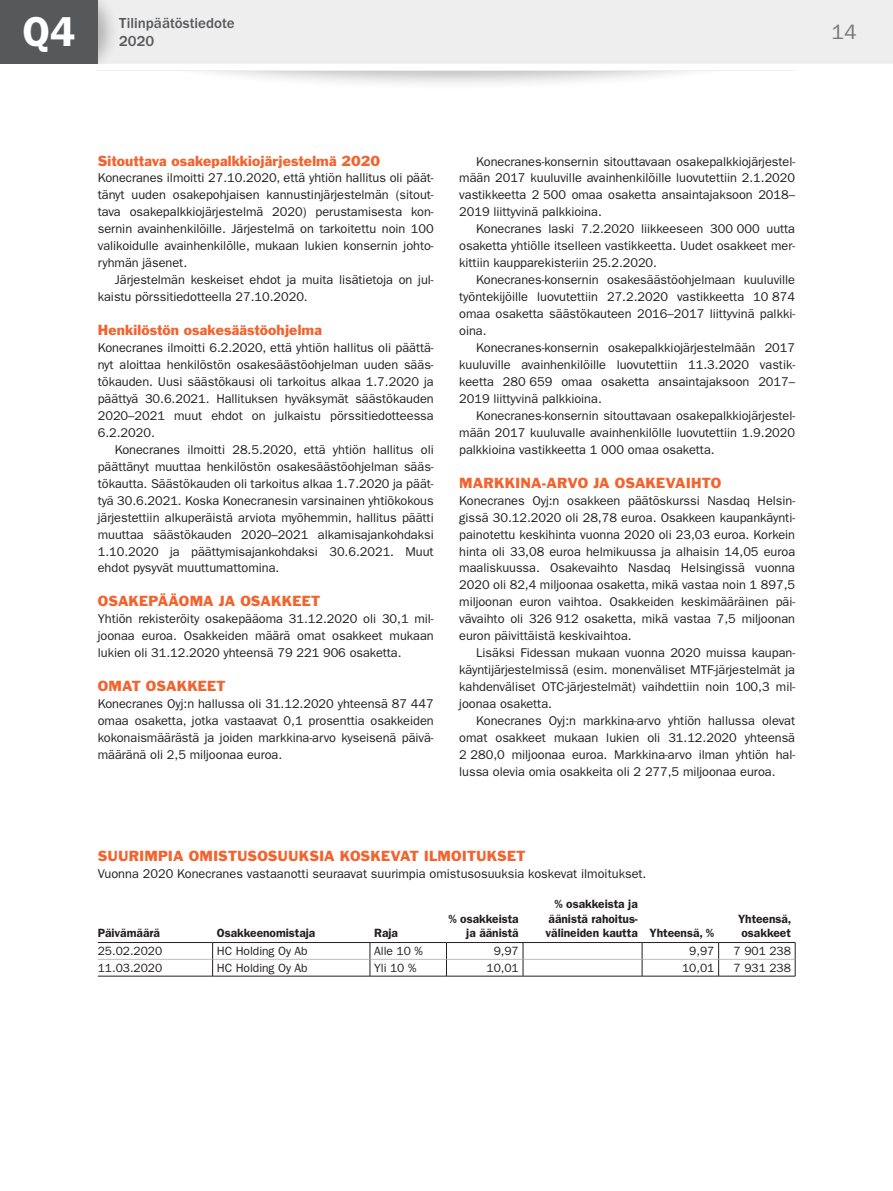
<style>
.page{position:relative;width:893px;height:1191px;background:#fff}
.page>*{position:absolute;margin:0;border:0;box-sizing:border-box;transform-origin:0 0}
.t1{font:600 42px "ITC Franklin Gothic Std";color:#fff}
.t2{font:21px "ITC Franklin Gothic Std";color:#76787b}
.t3{font:500 15px/18px "ITC Franklin Gothic Std";color:#57585a}
.h2_span{font:13.5px "Franklin Gothic Std";letter-spacing:.005em;color:#f2642f}
.fi_P_1_base_indent{font:12.75px/17px "ITC Franklin Gothic Std";letter-spacing:-.005em;color:#231f20;text-align:justify}
.fi_P_1_base{font:12.75px/17px "ITC Franklin Gothic Std";letter-spacing:-.005em;color:#231f20;text-align:justify}
.p_span{font:12.75px "ITC Franklin Gothic Std";color:#231f20}
.Table_2_ri_bold{font:600 12px/14.2px "ITC Franklin Gothic Std";letter-spacing:-.005em;color:#231f20}
.Table_1_le{font:12px "ITC Franklin Gothic Std";letter-spacing:-.005em;color:#231f20}
.Table_2_ri{font:12px "ITC Franklin Gothic Std";letter-spacing:-.005em;color:#231f20}
.Table_1_le_bold{font:600 12px "ITC Franklin Gothic Std";letter-spacing:-.005em;color:#231f20}
</style>
<div class="page">
<div style="left:138px;top:2px;width:623px;height:89px;background:#231f20;opacity:.3"></div>
<div style="left:0;top:53px;width:893px;height:17px;background:#fff"></div>
<div style="left:120px;top:0;width:773px;height:64px;background:#eeeeef"></div>
<div style="left:98px;top:0;width:22px;height:64px;background:#231f20;opacity:.3"></div>
<svg style="left:98px;top:942px;width:698px;height:34px"></svg>
<hr style="left:98px;top:976px;width:115px;height:1px;background:#231f20">
<hr style="left:213px;top:976px;width:157px;height:1px;background:#231f20">
<hr style="left:370px;top:976px;width:76px;height:1px;background:#231f20">
<hr style="left:446px;top:976px;width:77px;height:1px;background:#231f20">
<hr style="left:523px;top:976px;width:119px;height:1px;background:#231f20">
<hr style="left:642px;top:976px;width:77px;height:1px;background:#231f20">
<hr style="left:719px;top:976px;width:76px;height:1px;background:#231f20">
<div style="left:0;top:0;width:98px;height:64px;background:#57585a"></div>
<h1 class="t1" style="left:22px;top:7px;width:54px">Q4</h1>
<p class="t3" style="left:119px;top:14px;width:117px">Tilinpäätöstiedote<br>2020</p>
<h2 class="t2" style="left:831px;top:20px;width:27px">14</h2>
<p class="h2_span" style="left:98px;top:152px;width:284px">Sitouttava osakepalkkiojärjestelmä 2020</p>
<p class="fi_P_1_base" style="left:98px;top:170px;width:337px">Konecranes ilmoitti 27.10.2020, että yhtiön hallitus oli päät&shy;tänyt uuden osakepohjaisen kannustinjärjestelmän (sitout&shy;tava osakepalkkiojärjestelmä 2020) perustamisesta kon&shy;sernin avainhenkilöille. Järjestelmä on tarkoitettu noin 100 valikoidulle avainhenkilölle, mukaan lukien konsernin johto&shy;ryhmän jäsenet.</p>
<p class="fi_P_1_base_indent" style="left:98px;top:271px;width:337px;text-indent:17px">Järjestelmän keskeiset ehdot ja muita lisätietoja on jul&shy;kaistu pörssitiedotteella 27.10.2020.</p>
<p class="h2_span" style="left:98px;top:321px;width:226px">Henkilöstön osakesäästöohjelma</p>
<p class="fi_P_1_base" style="left:98px;top:339px;width:337px">Konecranes ilmoitti 6.2.2020, että yhtiön hallitus oli päättä&shy;nyt aloittaa henkilöstön osakesäästöohjelman uuden sääs&shy;tökauden. Uusi säästökausi oli tarkoitus alkaa 1.7.2020 ja päättyä 30.6.2021. Hallituksen hyväksymät säästökauden 2020–2021 muut ehdot on julkaistu pörssitiedotteessa 6.2.2020.</p>
<p class="fi_P_1_base_indent" style="left:98px;top:441px;width:337px;text-indent:17px">Konecranes ilmoitti 28.5.2020, että yhtiön hallitus oli päättänyt muuttaa henkilöstön osakesäästöohjelman sääs&shy;tökautta. Säästökauden oli tarkoitus alkaa 1.7.2020 ja päät&shy;tyä 30.6.2021. Koska Konecranesin varsinainen yhtiökokous järjestettiin alkuperäistä arviota myöhemmin, hallitus päätti muuttaa säästökauden 2020–2021 alkamisajankohdaksi 1.10.2020 ja päättymisajankohdaksi 30.6.2021. Muut ehdot pysyvät muuttumattomina.</p>
<p class="h2_span" style="left:98px;top:592px;width:224px">OSAKEPÄÄOMA JA OSAKKEET</p>
<p class="fi_P_1_base" style="left:98px;top:610px;width:337px">Yhtiön rekisteröity osakepääoma 31.12.2020 oli 30,1 mil&shy;joonaa euroa. Osakkeiden määrä omat osakkeet mukaan lukien oli 31.12.2020 yhteensä 79 221 906 osaketta.</p>
<p class="h2_span" style="left:98px;top:677px;width:129px">OMAT OSAKKEET</p>
<p class="fi_P_1_base" style="left:98px;top:695px;width:337px">Konecranes Oyj:n hallussa oli 31.12.2020 yhteensä 87 447 omaa osaketta, jotka vastaavat 0,1 prosenttia osakkeiden kokonaismäärästä ja joiden markkina-arvo kyseisenä päivä&shy;määränä oli 2,5 miljoonaa euroa.</p>
<p class="fi_P_1_base_indent" style="left:459px;top:153px;width:337px;text-indent:17px">Konecranes-konsernin sitouttavaan osakepalkkiojärjestel&shy;mään 2017 kuuluville avainhenkilöille luovutettiin 2.1.2020 vastikkeetta 2 500 omaa osaketta ansaintajaksoon 2018– 2019 liittyvinä palkkioina.</p>
<p class="fi_P_1_base_indent" style="left:459px;top:221px;width:337px;text-indent:17px">Konecranes laski 7.2.2020 liikkeeseen 300 000 uutta osaketta yhtiölle itselleen vastikkeetta. Uudet osakkeet mer&shy;kittiin kaupparekisteriin 25.2.2020.</p>
<p class="fi_P_1_base_indent" style="left:459px;top:271px;width:337px;text-indent:17px">Konecranes-konsernin osakesäästöohjelmaan kuuluville työntekijöille luovutettiin 27.2.2020 vastikkeetta 10 874 omaa osaketta säästökauteen 2016–2017 liittyvinä palkki&shy;oina.</p>
<p class="fi_P_1_base_indent" style="left:459px;top:339px;width:337px;text-indent:17px">Konecranes-konsernin osakepalkkiojärjestelmään 2017 kuuluville avainhenkilöille luovutettiin 11.3.2020 vastik&shy;keetta 280 659 omaa osaketta ansaintajaksoon 2017– 2019 liittyvinä palkkioina.</p>
<p class="fi_P_1_base_indent" style="left:459px;top:407px;width:337px;text-indent:17px">Konecranes-konsernin sitouttavaan osakepalkkiojärjestel&shy;mään 2017 kuuluvalle avainhenkilölle luovutettiin 1.9.2020 palkkioina vastikkeetta 1 000 omaa osaketta.</p>
<p class="h2_span" style="left:459px;top:474px;width:263px">MARKKINA-ARVO JA OSAKEVAIHTO</p>
<p class="fi_P_1_base" style="left:459px;top:492px;width:337px">Konecranes Oyj:n osakkeen päätöskurssi Nasdaq Helsin&shy;gissä 30.12.2020 oli 28,78 euroa. Osakkeen kaupankäynti&shy;painotettu keskihinta vuonna 2020 oli 23,03 euroa. Korkein hinta oli 33,08 euroa helmikuussa ja alhaisin 14,05 euroa maaliskuussa. Osakevaihto Nasdaq Helsingissä vuonna 2020 oli 82,4 miljoonaa osaketta, mikä vastaa noin 1 897,5 miljoonan euron vaihtoa. Osakkeiden keskimääräinen päi&shy;vävaihto oli 326 912 osaketta, mikä vastaa 7,5 miljoonan euron päivittäistä keskivaihtoa.</p>
<p class="fi_P_1_base_indent" style="left:459px;top:644px;width:337px;text-indent:17px">Lisäksi Fidessan mukaan vuonna 2020 muissa kaupan&shy;käyntijärjestelmissä (esim. monenväliset MTF-järjestelmät ja kahdenväliset OTC-järjestelmät) vaihdettiin noin 100,3 mil&shy;joonaa osaketta.</p>
<p class="fi_P_1_base_indent" style="left:459px;top:712px;width:337px;text-indent:17px">Konecranes Oyj:n markkina-arvo yhtiön hallussa olevat omat osakkeet mukaan lukien oli 31.12.2020 yhteensä 2 280,0 miljoonaa euroa. Markkina-arvo ilman yhtiön hal&shy;lussa olevia omia osakkeita oli 2 277,5 miljoonaa euroa.</p>
<p class="h2_span" style="left:98px;top:847px;width:429px">SUURIMPIA OMISTUSOSUUKSIA KOSKEVAT ILMOITUKSET</p>
<p class="p_span" style="left:98px;top:866px;width:550px">Vuonna 2020 Konecranes vastaanotti seuraavat suurimpia omistusosuuksia koskevat ilmoitukset.</p>
<p class="Table_1_le_bold" style="left:98px;top:925px;width:64px">Päivämäärä</p>
<p class="Table_1_le_bold" style="left:217px;top:925px;width:100px">Osakkeenomistaja</p>
<p class="Table_1_le_bold" style="left:374px;top:925px;width:25px">Raja</p>
<p class="Table_2_ri_bold" style="left:448px;top:911px;width:72px">% osakkeista</p>
<p class="Table_2_ri_bold" style="left:466px;top:925px;width:54px">ja äänistä</p>
<p class="Table_2_ri_bold" style="left:545px;top:897px;width:94px;text-indent:9px">% osakkeista ja äänistä rahoitus-- välineiden kautta</p>
<p class="Table_2_ri_bold" style="left:650px;top:925px;width:66px">Yhteensä, %</p>
<p class="Table_2_ri_bold" style="left:738px;top:911px;width:55px">Yhteensä,</p>
<p class="Table_2_ri_bold" style="left:741px;top:925px;width:51px">osakkeet</p>
<p class="Table_1_le" style="left:98px;top:944px;width:66px">25.02.2020</p>
<p class="Table_1_le" style="left:217px;top:944px;width:92px">HC Holding Oy Ab</p>
<p class="Table_1_le" style="left:374px;top:944px;width:50px">Alle 10 %</p>
<p class="Table_2_ri" style="left:494px;top:944px;width:27px">9,97</p>
<p class="Table_2_ri" style="left:689px;top:944px;width:27px">9,97</p>
<p class="Table_2_ri" style="left:734px;top:944px;width:59px">7 901 238</p>
<p class="Table_1_le" style="left:98px;top:961px;width:66px">11.03.2020</p>
<p class="Table_1_le" style="left:217px;top:961px;width:92px">HC Holding Oy Ab</p>
<p class="Table_1_le" style="left:374px;top:961px;width:44px">Yli 10 %</p>
<p class="Table_2_ri" style="left:486px;top:961px;width:34px">10,01</p>
<p class="Table_2_ri" style="left:682px;top:961px;width:34px">10,01</p>
<p class="Table_2_ri" style="left:734px;top:961px;width:59px">7 931 238</p>
</div>
